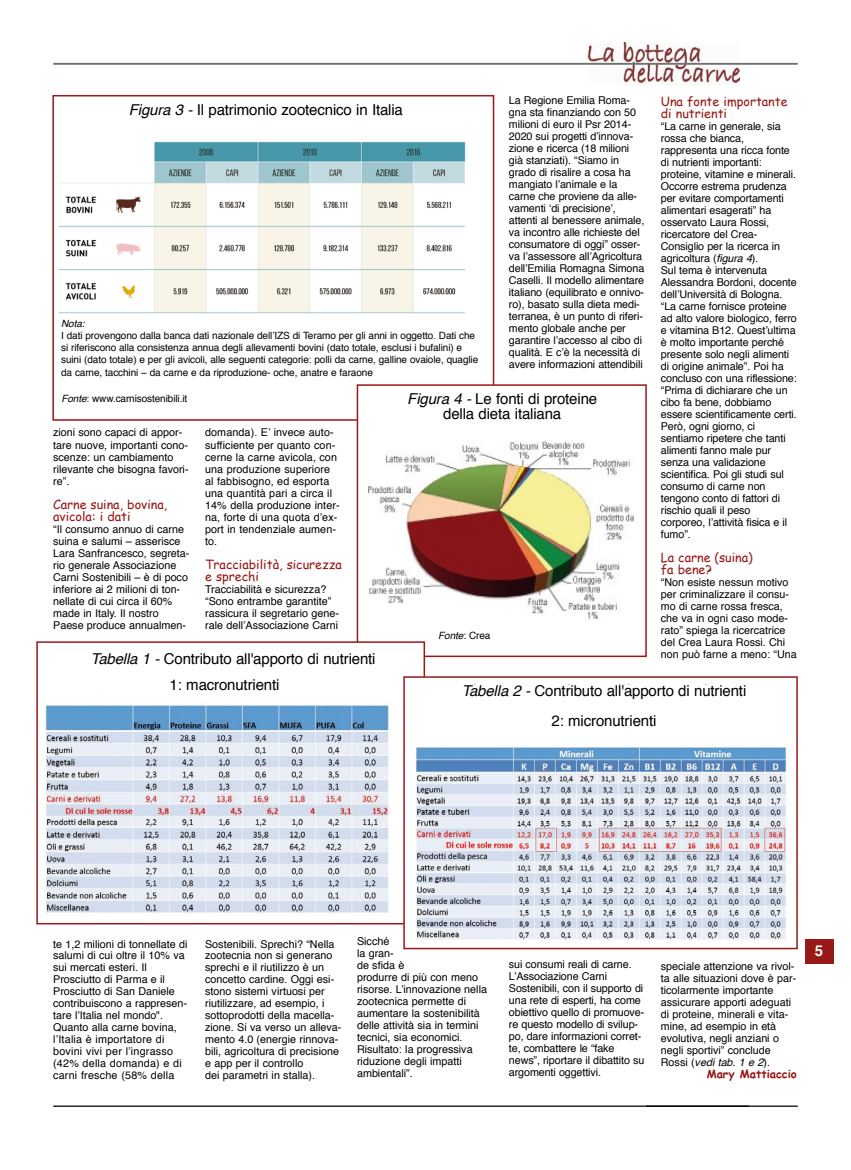
<style>
.page{position:relative;width:851px;height:1170px;background:#fff}
.page>*{position:absolute;margin:0;border:0;box-sizing:border-box;transform-origin:0 0}
.t1{font:15px/15px "Helvetica";letter-spacing:-.01em;color:#000;text-align:center}
.t2{font:700 15px "Helvetica";color:#fff}
.t3{font:12.5px/12px "Comic Sans MS";color:#991818}
.t4{font:700 11.25px "Comic Sans MS";color:#991818}
.t5{font:10.75px/12px "Helvetica";color:#000}
.t6{font:10px/12px "Helvetica";letter-spacing:-.01em;color:#000}
.t7{font:italic 10px "Helvetica";letter-spacing:-.01em;color:#000}
.s1{font-style:italic}
.s2{font-style:normal}
</style>
<div class="page">
<img style="left:586px;top:43px;width:153px;height:41px">
<hr style="left:53px;top:63px;width:744px;height:2px;background:#707172">
<hr style="left:53px;top:1105px;width:744px;height:1px;background:#000">
<div style="left:804px;top:939px;width:29px;height:25px;background:#991818"></div>
<img style="left:58px;top:141px;width:408px;height:173px">
<div style="left:52px;top:95px;width:442px;height:325px;border:2px solid #991818"></div>
<div style="left:357px;top:385px;width:289px;height:271px;background:#fff"></div>
<img style="left:368px;top:441px;width:266px;height:178px">
<div style="left:356px;top:384px;width:290px;height:273px;border:2px solid #991818"></div>
<div style="left:37px;top:642px;width:387px;height:281px;background:#fff"></div>
<img style="left:45px;top:704px;width:345px;height:209px">
<div style="left:36px;top:641px;width:389px;height:283px;border:2px solid #991818"></div>
<img style="left:406px;top:683px;width:381px;height:257px">
<div style="left:403px;top:676px;width:394px;height:273px;border:2px solid #991818"></div>
<div style="left:422px;top:685px;width:363px;height:49px;background:#fff"></div>
<p class="t3" style="left:660px;top:95px;width:128px">Una fonte importante di nutrienti</p>
<p class="t5" style="left:660px;top:120px;width:137px">“La carne in generale, sia rossa che bianca, rappresenta una ricca fonte di nutrienti importanti: proteine, vitamine e minerali.<br>Occorre estrema prudenza per evitare comportamenti alimentari esagerati” ha osservato Laura Rossi, ricercatore del Crea-<br>Consiglio per la ricerca in agricoltura (<span class="s1">figura 4</span>).<br>Sul tema è intervenuta<br>Alessandra Bordoni, docente dell’Università di Bologna. “La carne fornisce proteine ad alto valore biologico, ferro e vitamina B12. Quest’ultima è molto importante perché presente solo negli alimenti di origine animale”. Poi ha concluso con una riflessione: “Prima di dichiarare che un cibo fa bene, dobbiamo essere scientificamente certi.<br>Però, ogni giorno, ci sentiamo ripetere che tanti alimenti fanno male pur senza una validazione scientifica. Poi gli studi sul consumo di carne non tengono conto di fattori di rischio quali il peso corporeo, l’attività fisica e il fumo”.</p>
<p class="t3" style="left:660px;top:551px;width:93px">La carne (suina) fa bene?</p>
<p class="t5" style="left:660px;top:576px;width:137px">“Non esiste nessun motivo per criminalizzare il consu&shy;mo di carne rossa fresca, che va in ogni caso mode&shy;rato” spiega la ricercatrice del Crea Laura Rossi. Chi non può farne a meno: “Una</p>
<p class="t5" style="left:509px;top:94px;width:137px">La Regione Emilia Roma&shy;gna sta finanziando con 50 milioni di euro il Psr 2014-<br>2020 sui progetti d’innova&shy;zione e ricerca (18 milioni già stanziati). “Siamo in grado di risalire a cosa ha mangiato l’animale e la carne che proviene da alle&shy;vamenti ‘di precisione’, attenti al benessere animale, va incontro alle richieste del consumatore di oggi” osser&shy;va l’assessore all’Agricoltura dell’Emilia Romagna Simona<br>Caselli. Il modello alimentare italiano (equilibrato e onnivo&shy;ro), basato sulla dieta medi&shy;terranea, è un punto di riferi&shy;mento globale anche per garantire l’accesso al cibo di qualità. E c’è la necessità di avere informazioni attendibili</p>
<h1 class="t1" style="left:129px;top:103px;width:275px"><span class="s1">Figura 3 -</span> Il patrimonio zootecnico in Italia</h1>
<p class="t7" style="left:61px;top:316px;width:25px">Nota:</p>
<p class="t6" style="left:61px;top:330px;width:418px">I dati provengono dalla banca dati nazionale dell’IZS di Teramo per gli anni in oggetto. Dati che si riferiscono alla consistenza annua degli allevamenti bovini (dato totale, esclusi i bufalini) e suini (dato totale) e per gli avicoli, alle seguenti categorie: polli da carne, galline ovaiole, quaglie da carne, tacchini – da carne e da riproduzione- oche, anatre e faraone</p>
<h1 class="t1" style="left:407px;top:392px;width:191px"><span class="s1">Figura 4 -</span> Le fonti di proteine della dieta italiana</h1>
<p class="t6" style="left:61px;top:393px;width:127px"><span class="s1">Fonte</span>: www.carnisostenibili.it</p>
<p class="t5" style="left:205px;top:427px;width:136px">domanda). E’ invece auto&shy;sufficiente per quanto con&shy;cerne la carne avicola, con una produzione superiore al fabbisogno, ed esporta una quantità pari a circa il<br>14% della produzione inter&shy;na, forte di una quota d’ex&shy;port in tendenziale aumen&shy;to.</p>
<p class="t3" style="left:205px;top:557px;width:138px">Tracciabilità, sicurezza e sprechi</p>
<p class="t5" style="left:205px;top:583px;width:135px">Tracciabilità e sicurezza? “Sono entrambe garantite” rassicura il segretario gene&shy;rale dell’Associazione Carni</p>
<p class="t5" style="left:53px;top:427px;width:137px">zioni sono capaci di appor&shy;tare nuove, importanti cono&shy;scenze: un cambiamento rilevante che bisogna favori&shy;re”.</p>
<p class="t3" style="left:53px;top:497px;width:115px">Carne suina, bovina, avicola: i dati</p>
<p class="t5" style="left:53px;top:523px;width:138px">“Il consumo annuo di carne suina e salumi – asserisce<br>Lara Sanfrancesco, segreta&shy;rio generale Associazione<br>Carni Sostenibili – è di poco inferiore ai 2 milioni di ton&shy;nellate di cui circa il 60% made in Italy. Il nostro<br>Paese produce annualmen-</p>
<p class="t7" style="left:438px;top:627px;width:54px">Fonte<span class="s2">: Crea</span></p>
<h1 class="t1" style="left:170px;top:646px;width:207px;line-height:26.2px;text-align:left;text-indent:-79px"><span class="s1">Tabella 1 -</span> Contributo all'apporto di nutrienti<br>1: macronutrienti</h1>
<h1 class="t1" style="left:461px;top:676px;width:286px;line-height:30px"><span class="s1">Tabella 2 -</span> Contributo all'apporto di nutrienti<br>2: micronutrienti</h1>
<p class="t5" style="left:53px;top:939px;width:136px;line-height:10.8px">te 1,2 milioni di tonnellate di salumi di cui oltre il 10% va</p>
<p class="t5" style="left:53px;top:961px;width:135px">sui mercati esteri. Il<br>Prosciutto di Parma e il<br>Prosciutto di San Daniele contribuiscono a rappresen&shy;tare l’Italia nel mondo".<br>Quanto alla carne bovina, l’Italia è importatore di bovini vivi per l’ingrasso (42% della domanda) e di carni fresche (58% della</p>
<p class="t5" style="left:205px;top:939px;width:131px;line-height:10.8px">Sostenibili. Sprechi? “Nella zootecnia non si generano</p>
<p class="t5" style="left:205px;top:961px;width:138px">sprechi e il riutilizzo è un concetto cardine. Oggi esi&shy;stono sistemi virtuosi per riutilizzare, ad esempio, i sottoprodotti della macella&shy;zione. Si va verso un alleva&shy;mento 4.0 (energie rinnova&shy;bili, agricoltura di precisione e app per il controllo<br>dei parametri in stalla).</p>
<p class="t5" style="left:357px;top:935px;width:131px">Sicché<br>la gran-<br>de sfida è<br>produrre di più con meno risorse. L’innovazione nella zootecnica permette di aumentare la sostenibilità delle attività sia in termini tecnici, sia economici.<br>Risultato: la progressiva riduzione degli impatti ambientali”.</p>
<p class="t5" style="left:509px;top:958px;width:137px">sui consumi reali di carne.<br>L’Associazione Carni<br>Sostenibili, con il supporto di una rete di esperti, ha come obiettivo quello di promuove&shy;re questo modello di svilup&shy;po, dare informazioni corret&shy;te, combattere le “fake news”, riportare il dibattito su argomenti oggettivi.</p>
<p class="t5" style="left:660px;top:960px;width:137px">speciale attenzione va rivol&shy;ta alle situazioni dove è par&shy;ticolarmente importante assicurare apporti adeguati di proteine, minerali e vita&shy;mine, ad esempio in età evolutiva, negli anziani o negli sportivi” conclude<br>Rossi (<span class="s1">vedi tab. 1 e 2</span>).</p>
<p class="t4" style="left:706px;top:1065px;width:91px">Mary Mattiaccio</p>
<h1 class="t2" style="left:814px;top:938px;width:10px">5</h1>
</div>
